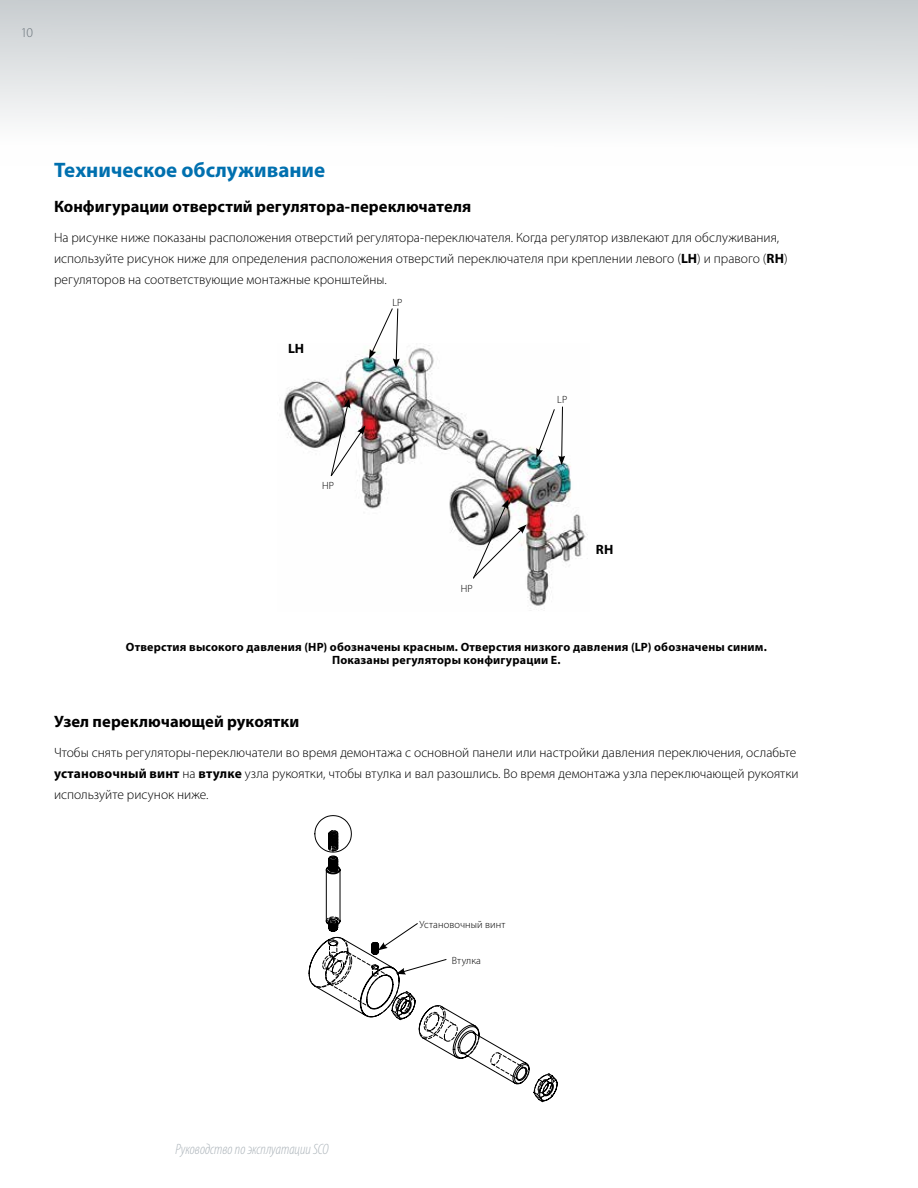
<style>
.page{position:relative;width:918px;height:1188px;background:#fff}
.page>*{position:absolute;margin:0;border:0;box-sizing:border-box;transform-origin:0 0}
.t1{font:700 21px "Myriad Pro";color:#0070af}
.t2{font:700 16.5px "Myriad Pro";letter-spacing:.005em;color:#000}
.t3{font:italic 300 condensed 15px "Myriad Pro";letter-spacing:-.005em;color:#acb4ba}
.t4{font:300 13.5px/21px "Myriad Pro";color:#000}
.t5{font:700 13.5px "Myriad Pro";color:#000}
.t6{font:300 13.5px "Myriad Pro";color:#6a747b}
.t7{font:700 12px/13.5px "Myriad Pro";letter-spacing:.015em;color:#000;text-align:center}
.t8{font:300 10.5px "Myriad Pro";letter-spacing:.01em;color:#000}
.s1{font-weight:700}
</style>
<div class="page">
<div style="left:0;top:0;width:918px;height:166px;background:linear-gradient(to bottom,#c8cccf,#fff)"></div>
<img style="left:283px;top:345px;width:305px;height:265px">
<svg style="left:536px;top:406px;width:29px;height:59px"></svg>
<svg style="left:369px;top:308px;width:31px;height:60px"></svg>
<svg style="left:330px;top:399px;width:35px;height:78px"></svg>
<svg style="left:472px;top:499px;width:54px;height:81px"></svg>
<svg style="left:308px;top:815px;width:240px;height:288px"></svg>
<svg style="left:490px;top:1052px;width:68px;height:48px"></svg>
<svg style="left:326px;top:830px;width:15px;height:42px"></svg>
<svg style="left:309px;top:916px;width:171px;height:141px"></svg>
<p class="t6" style="left:21px;top:25px;width:14px">10</p>
<h1 class="t1" style="left:54px;top:157px;width:273px">Техническое обслуживание</h1>
<p class="t2" style="left:54px;top:196px;width:419px">Конфигурации отверстий регулятора-переключателя</p>
<p class="t4" style="left:54px;top:227px;width:735px">На рисунке ниже показаны расположения отверстий регулятора-переключателя. Когда регулятор извлекают для обслуживания, используйте рисунок ниже для определения расположения отверстий переключателя при креплении левого (<span class="s1">LH</span>) и правого (<span class="s1">RH</span>) регуляторов на соответствующие монтажные кронштейны.</p>
<p class="t5" style="left:288px;top:340px;width:18px">LH</p>
<p class="t8" style="left:322px;top:479px;width:13px">HP</p>
<p class="t8" style="left:392px;top:296px;width:12px">LP</p>
<p class="t8" style="left:461px;top:582px;width:13px">HP</p>
<p class="t8" style="left:557px;top:393px;width:12px">LP</p>
<p class="t5" style="left:596px;top:541px;width:19px">RH</p>
<p class="t7" style="left:126px;top:640px;width:643px">Отверстия высокого давления (HP) обозначены красным. Отверстия низкого давления (LP) обозначены синим.<br>Показаны регуляторы конфигурации Е.</p>
<p class="t2" style="left:54px;top:711px;width:247px">Узел переключающей рукоятки</p>
<p class="t4" style="left:54px;top:742px;width:746px">Чтобы снять регуляторы-переключатели во время демонтажа с основной панели или настройки давления переключения, ослабьте <span class="s1">установочный винт</span> на <span class="s1">втулке</span> узла рукоятки, чтобы втулка и вал разошлись. Во время демонтажа узла переключающей рукоятки используйте рисунок ниже.</p>
<p class="t8" style="left:419px;top:918px;width:88px">Установочный винт</p>
<p class="t8" style="left:452px;top:954px;width:31px">Втулка</p>
<p class="t3" style="left:176px;top:1141px;width:155px">Руководство по эксплуатации SCO</p>
</div>
